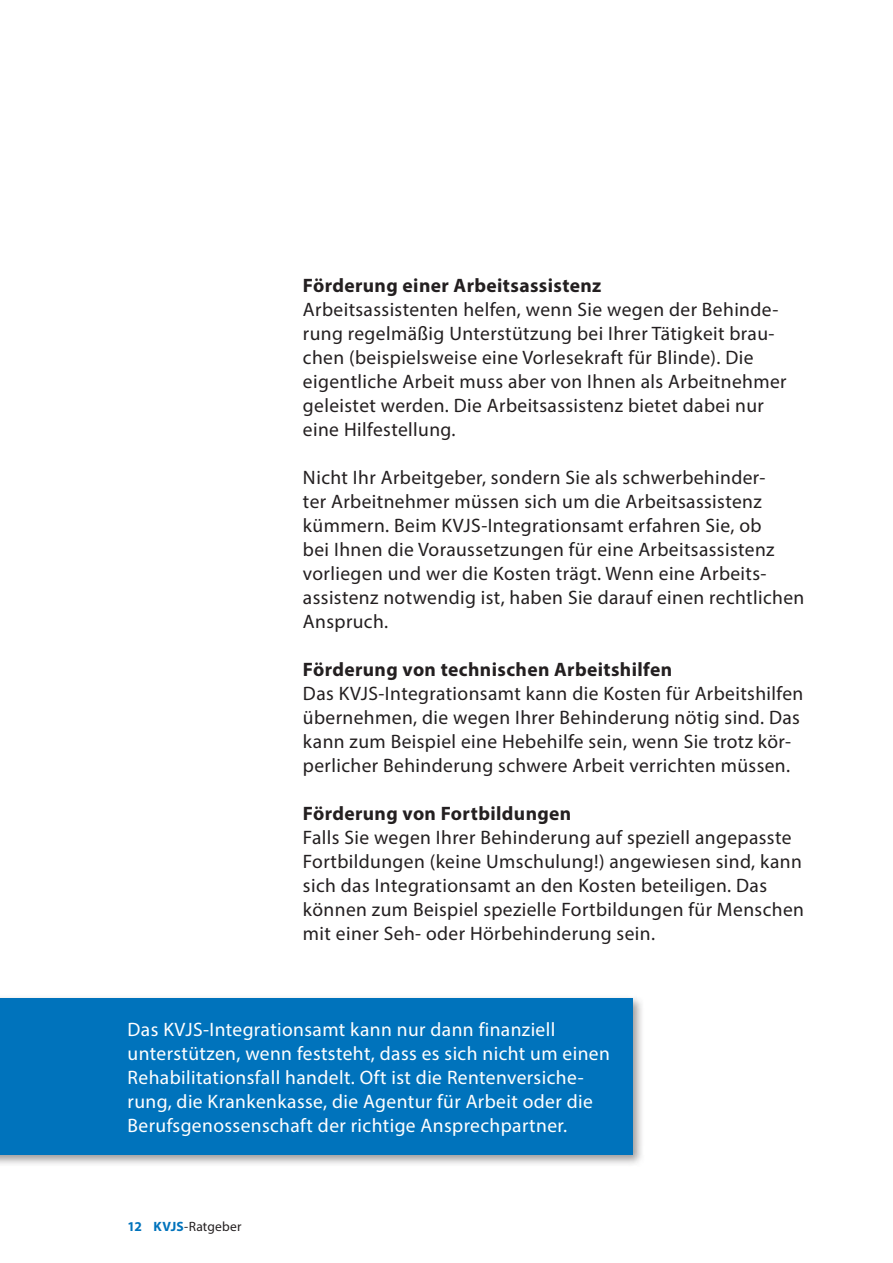
<style>
.page{position:relative;width:893px;height:1263px;background:#fff}
.page>*{position:absolute;margin:0;border:0;box-sizing:border-box;transform-origin:0 0}
.t1{font:19.5px/24px "Myriad Pro";letter-spacing:.02em;color:#231f20}
.t2{font:19.5px/24px "Myriad Pro";letter-spacing:.02em;color:#fff}
.t3{font:700 19.5px "Myriad Pro";letter-spacing:.02em;color:#231f20}
.t4{font:13.5px "Myriad Pro";letter-spacing:.015em;color:#231f20}
.s1{font-weight:700;color:#0073bc}
</style>
<div class="page">
<div style="left:0;top:994px;width:645px;height:173px;background:#231f20;opacity:.45"></div>
<div style="left:0;top:998px;width:632px;height:156px;background:#0073bc"></div>
<p class="t3" style="left:303px;top:273px;width:300px">Förderung einer Arbeitsassistenz</p>
<p class="t1" style="left:303px;top:297px;width:485px">Arbeitsassistenten helfen, wenn Sie wegen der Behinde&shy;rung regelmäßig Unterstützung bei Ihrer Tätigkeit brau&shy;chen (beispielsweise eine Vorlesekraft für Blinde). Die eigentliche Arbeit muss aber von Ihnen als Arbeitnehmer geleistet werden. Die Arbeitsassistenz bietet dabei nur eine Hilfestellung.</p>
<p class="t1" style="left:303px;top:465px;width:503px">Nicht Ihr Arbeitgeber, sondern Sie als schwerbehinder-<br>ter Arbeitnehmer müssen sich um die Arbeitsassistenz kümmern. Beim KVJS-Integrationsamt erfahren Sie, ob<br>bei Ihnen die Voraussetzungen für eine Arbeitsassistenz vorliegen und wer die Kosten trägt. Wenn eine Arbeits&shy;assistenz notwendig ist, haben Sie darauf einen rechtlichen Anspruch.</p>
<p class="t3" style="left:303px;top:657px;width:371px">Förderung von technischen Arbeitshilfen</p>
<p class="t1" style="left:303px;top:681px;width:502px">Das KVJS-Integrationsamt kann die Kosten für Arbeitshilfen übernehmen, die wegen Ihrer Behinderung nötig sind. Das kann zum Beispiel eine Hebehilfe sein, wenn Sie trotz kör&shy;perlicher Behinderung schwere Arbeit verrichten müssen.</p>
<p class="t3" style="left:303px;top:801px;width:270px">Förderung von Fortbildungen</p>
<p class="t1" style="left:303px;top:825px;width:502px">Falls Sie wegen Ihrer Behinderung auf speziell angepasste Fortbildungen (keine Umschulung!) angewiesen sind, kann sich das Integrationsamt an den Kosten beteiligen. Das können zum Beispiel spezielle Fortbildungen für Menschen mit einer Seh- oder Hörbehinderung sein.</p>
<p class="t2" style="left:128px;top:1017px;width:484px">Das KVJS-Integrationsamt kann nur dann finanziell unterstützen, wenn feststeht, dass es sich nicht um einen Rehabilitationsfall handelt. Oft ist die Rentenversiche&shy;rung, die Krankenkasse, die Agentur für Arbeit oder die Berufsgenossenschaft der richtige Ansprechpartner.</p>
<p class="t4" style="left:128px;top:1218px;width:116px"><span class="s1">12 KVJS</span>-Ratgeber</p>
</div>
